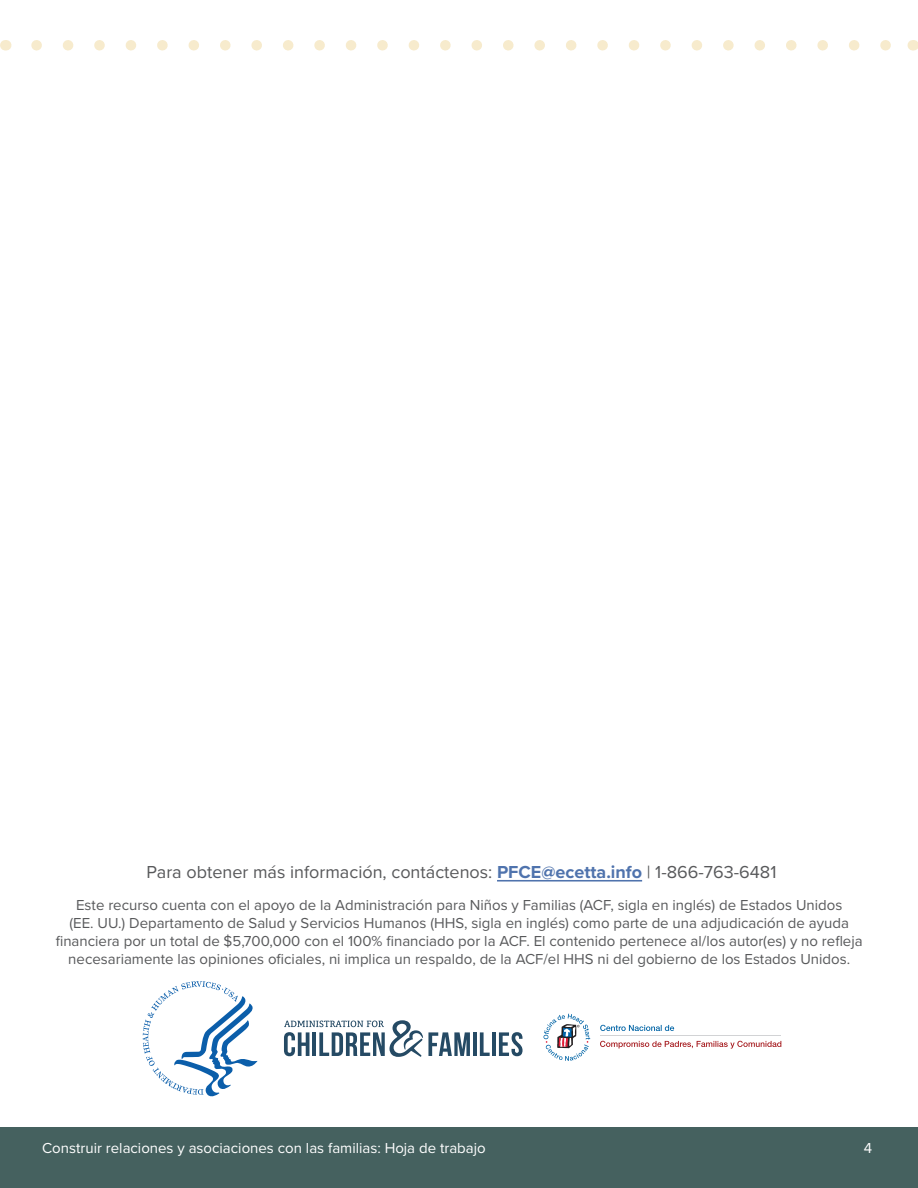
<style>
.page{position:relative;width:918px;height:1188px;background:#fff}
.page>*{position:absolute;margin:0;border:0;box-sizing:border-box;transform-origin:0 0}
.t1{font:18px "Proxima Nova";color:#58595b}
.t2{font:15px/18px "Proxima Nova";color:#58595b;text-align:center}
.t3{font:15px "Proxima Nova";color:#fff}
.s1{font-weight:700;color:#4f73ad}
</style>
<div class="page">
<div style="left:0;top:1127px;width:918px;height:61px;background:#45615f"></div>
<svg style="left:37px;top:40px;width:854px;height:11px"></svg>
<hr style="left:497px;top:880px;width:145px;height:2px;background:#4f73ad">
<svg style="left:143px;top:981px;width:114px;height:115px"></svg>
<hr style="left:473px;top:1032px;width:4px;height:24px;background:#254a64">
<svg style="left:480px;top:1032px;width:10px;height:24px"></svg>
<hr style="left:492px;top:1032px;width:4px;height:24px;background:#254a64">
<svg style="left:499px;top:1032px;width:24px;height:24px"></svg>
<svg style="left:284px;top:1020px;width:186px;height:37px"></svg>
<hr style="left:600px;top:1036px;width:181px;height:1px;background:#d2d3d5">
<svg style="left:600px;top:1041px;width:181px;height:8px"></svg>
<svg style="left:600px;top:1025px;width:74px;height:6px"></svg>
<svg style="left:543px;top:1014px;width:47px;height:47px"></svg>
<p class="t1" style="left:147px;top:859px;width:631px">Para obtener más información, contáctenos: <span class="s1">PFCE@ecetta.info</span> | 1-866-763-6481</p>
<p class="t2" style="left:56px;top:895px;width:808px">Este recurso cuenta con el apoyo de la Administración para Niños y Familias (ACF, sigla en inglés) de Estados Unidos<br>(EE. UU.) Departamento de Salud y Servicios Humanos (HHS, sigla en inglés) como parte de una adjudicación de ayuda financiera por un total de $5,700,000 con el 100% financiado por la ACF. El contenido pertenece al/los autor(es) y no refleja necesariamente las opiniones oficiales, ni implica un respaldo, de la ACF/el HHS ni del gobierno de los Estados Unidos.</p>
<p class="t3" style="left:42px;top:1137px;width:445px">Construir relaciones y asociaciones con las familias: Hoja de trabajo</p>
<p class="t3" style="left:864px;top:1137px;width:10px">4</p>
</div>
